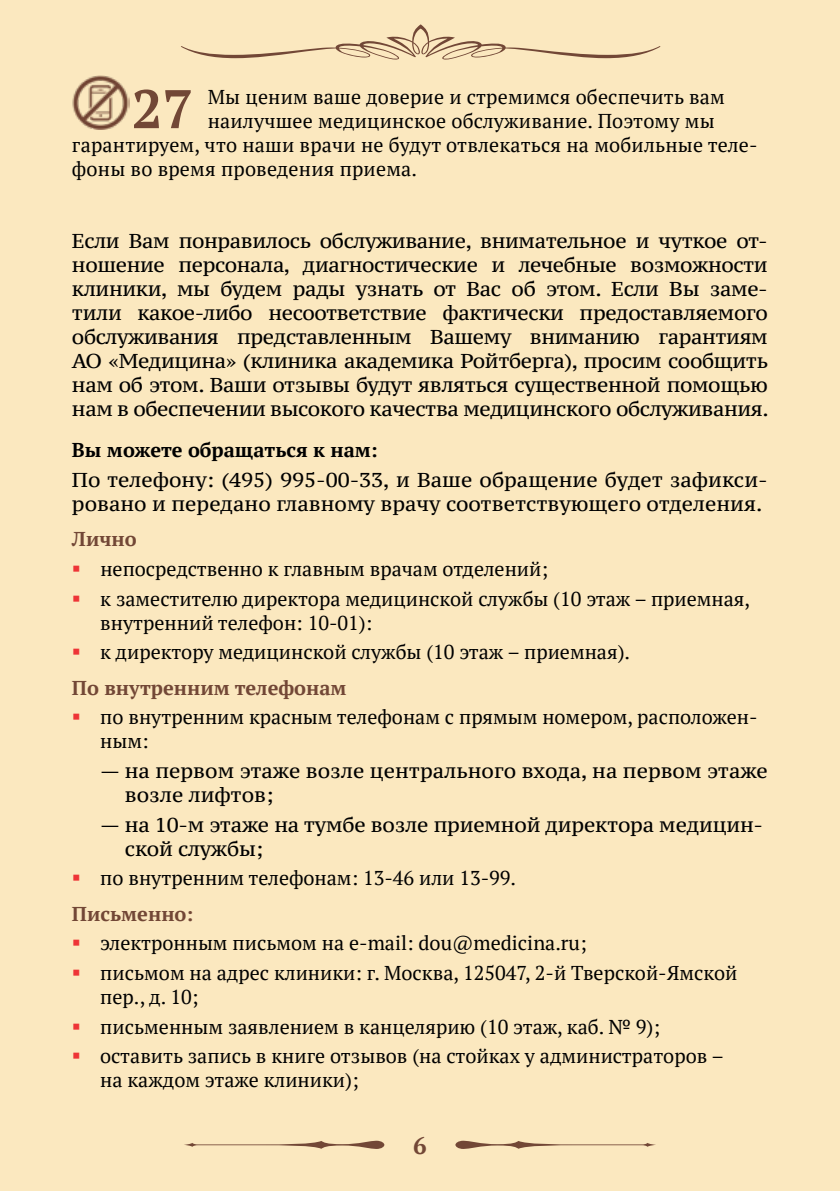
<style>
.page{position:relative;width:840px;height:1191px;background:#fff}
.page>*{position:absolute;margin:0;border:0;box-sizing:border-box;transform-origin:0 0}
.t1{font:700 54.2px "PT Serif";color:#724736}
.t2{font:700 24px "PT Serif";color:#724736}
.t3{font:20px/29.6px "PT Serif";color:#000}
.t4{font:20px/24px "PT Serif Caption";color:#000}
.t5{font:700 20px "PT Serif";color:#724736}
.t6{font:700 20px "PT Serif";color:#000}
</style>
<div class="page">
<div style="left:0;top:0;width:839px;height:1191px;background:#fbe8bf"></div>
<svg style="left:181px;top:25px;width:479px;height:35px"></svg>
<svg style="left:455px;top:1140px;width:200px;height:9px"></svg>
<svg style="left:184px;top:1140px;width:200px;height:9px"></svg>
<img style="left:72px;top:75px;width:57px;height:55px">
<h1 class="t1" style="left:132px;top:73px;width:63px">27</h1>
<p class="t3" style="left:208px;top:82px;width:518px">Мы ценим ваше доверие и стремимся обеспечить вам</p>
<p class="t3" style="left:208px;top:106px;width:508px">наилучшее медицинское обслуживание. Поэтому мы</p>
<p class="t3" style="left:72px;top:130px;width:686px">гарантируем, что наши врачи не будут отвлекаться на мобильные теле-</p>
<p class="t3" style="left:72px;top:154px;width:346px">фоны во время проведения приема.</p>
<p class="t4" style="left:72px;top:229px;width:697px;text-align:justify">Если Вам понравилось обслуживание, внимательное и чуткое от&shy;ношение персонала, диагностические и лечебные возможности клиники, мы будем рады узнать от Вас об этом. Если Вы заме&shy;тили какое-либо несоответствие фактически предоставляемого обслуживания представленным Вашему вниманию гарантиям АО «Медицина» (клиника академика Ройтберга), просим сообщить нам об этом. Ваши отзывы будут являться существенной помощью нам в обеспечении высокого качества медицинского обслуживания.</p>
<p class="t6" style="left:72px;top:437px;width:307px">Вы можете обращаться к нам:</p>
<p class="t4" style="left:72px;top:468px;width:697px">По телефону: (495) 995-00-33, и Ваше обращение будет зафикси&shy;ровано и передано главному врачу соответствующего отделения.</p>
<p class="t5" style="left:72px;top:526px;width:66px">Лично</p>
<p class="t3" style="left:100px;top:554px;width:651px">непосредственно к главным врачам отделений;<br>к заместителю директора медицинской службы (10 этаж – приемная,</p>
<p class="t3" style="left:100px;top:607px;width:531px">внутренний телефон: 10-01):<br>к директору медицинской службы (10 этаж – приемная).</p>
<p class="t5" style="left:72px;top:674px;width:276px">По внутренним телефонам</p>
<p class="t3" style="left:100px;top:705px;width:658px;line-height:24px">по внутренним красным телефонам с прямым номером, расположен&shy;ным:</p>
<p class="t4" style="left:125px;top:759px;width:644px;text-indent:-24px">— на первом этаже возле центрального входа, на первом этаже возле лифтов;</p>
<p class="t4" style="left:125px;top:812px;width:639px;text-indent:-24px">— на 10-м этаже на тумбе возле приемной директора медицин&shy;ской службы;</p>
<p class="t3" style="left:100px;top:863px;width:417px">по внутренним телефонам: 13-46 или 13-99.</p>
<p class="t5" style="left:72px;top:900px;width:123px">Письменно:</p>
<p class="t3" style="left:100px;top:928px;width:638px">электронным письмом на e-mail: dou@medicina.ru;<br>письмом на адрес клиники: г. Москва, 125047, 2-й Тверской-Ямской</p>
<p class="t3" style="left:100px;top:982px;width:624px">пер., д. 10;<br>письменным заявлением в канцелярию (10 этаж, каб. № 9); оставить запись в книге отзывов (на стойках у администраторов –</p>
<p class="t3" style="left:100px;top:1065px;width:260px">на каждом этаже клиники);</p>
<p class="t2" style="left:413px;top:1129px;width:15px">6</p>
</div>
